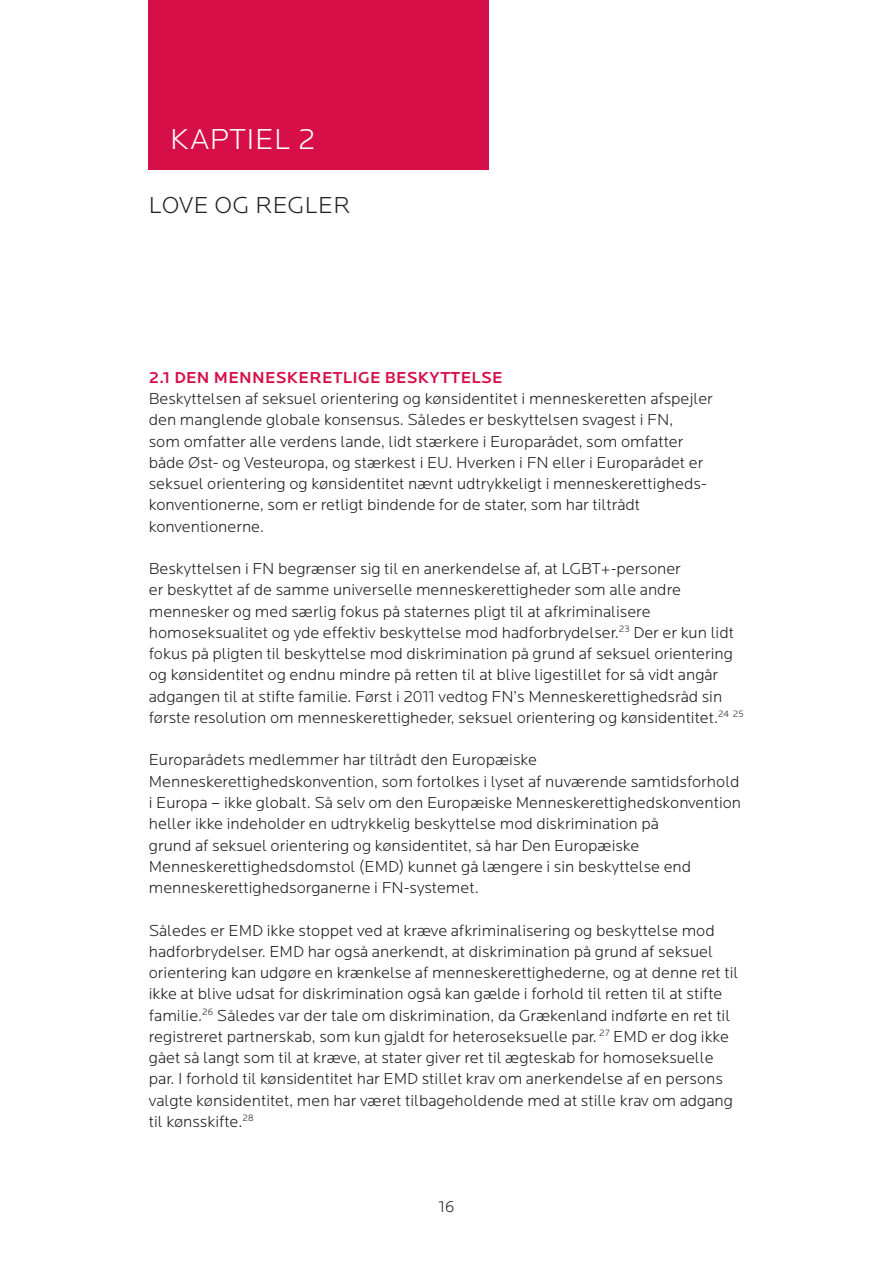
<style>
.page{position:relative;width:893px;height:1263px;background:#fff}
.page>*{position:absolute;margin:0;border:0;box-sizing:border-box;transform-origin:0 0}
.MR_1{font:300 30px "Locator";letter-spacing:.02em;color:#fff}
.MR_1_sort{font:300 24px "Locator";letter-spacing:.02em;color:#231f20}
.Brød_m_luft{font:300 16.5px/21.3px "Locator";color:#231f20}
.MR_2{font:500 16.5px "Locator";letter-spacing:.02em;color:#d60f48}
</style>
<div class="page">
<div style="left:149px;top:0;width:340px;height:170px;background:#d60f48"></div>
<h2 class="MR_1" style="left:170px;top:123px;width:147px">KAPTIEL 2</h2>
<h2 class="MR_1_sort" style="left:149px;top:192px;width:203px">LOVE OG REGLER</h2>
<h3 class="MR_2" style="left:149px;top:368px;width:355px">2.1 DEN MENNESKERETLIGE BESKYTTELSE</h3>
<p class="Brød_m_luft" style="left:149px;top:388px;width:566px">Beskyttelsen af seksuel orientering og kønsidentitet i menneskeretten afspejler den manglende globale konsensus. Således er beskyttelsen svagest i FN,<br>som omfatter alle verdens lande, lidt stærkere i Europarådet, som omfatter både Øst- og Vesteuropa, og stærkest i EU. Hverken i FN eller i Europarådet er seksuel orientering og kønsidentitet nævnt udtrykkeligt i menneskerettigheds&shy;konventionerne, som er retligt bindende for de stater, som har tiltrådt konventionerne.</p>
<p class="Brød_m_luft" style="left:149px;top:558px;width:597px">Beskyttelsen i FN begrænser sig til en anerkendelse af, at LGBT+-personer<br>er beskyttet af de samme universelle menneskerettigheder som alle andre mennesker og med særlig fokus på staternes pligt til at afkriminalisere homoseksualitet og yde effektiv beskyttelse mod hadforbrydelser.<sup>23</sup> Der er kun lidt fokus på pligten til beskyttelse mod diskrimination på grund af seksuel orientering og kønsidentitet og endnu mindre på retten til at blive ligestillet for så vidt angår adgangen til at stifte familie. Først i 2011 vedtog FN’s Menneskerettighedsråd sin første resolution om menneskerettigheder, seksuel orientering og kønsidentitet.<sup>24</sup> <sup>25</sup></p>
<p class="Brød_m_luft" style="left:149px;top:750px;width:594px">Europarådets medlemmer har tiltrådt den Europæiske Menneskerettighedskonvention, som fortolkes i lyset af nuværende samtidsforhold i Europa – ikke globalt. Så selv om den Europæiske Menneskerettighedskonvention heller ikke indeholder en udtrykkelig beskyttelse mod diskrimination på<br>grund af seksuel orientering og kønsidentitet, så har Den Europæiske Menneskerettighedsdomstol (EMD) kunnet gå længere i sin beskyttelse end menneskerettighedsorganerne i FN-systemet.</p>
<p class="Brød_m_luft" style="left:149px;top:920px;width:591px">Således er EMD ikke stoppet ved at kræve afkriminalisering og beskyttelse mod hadforbrydelser. EMD har også anerkendt, at diskrimination på grund af seksuel orientering kan udgøre en krænkelse af menneskerettighederne, og at denne ret til ikke at blive udsat for diskrimination også kan gælde i forhold til retten til at stifte familie.<sup>26</sup> Således var der tale om diskrimination, da Grækenland indførte en ret til registreret partnerskab, som kun gjaldt for heteroseksuelle par. <sup>27</sup> EMD er dog ikke gået så langt som til at kræve, at stater giver ret til ægteskab for homoseksuelle par. I forhold til kønsidentitet har EMD stillet krav om anerkendelse af en persons valgte kønsidentitet, men har været tilbageholdende med at stille krav om adgang til kønsskifte.<sup>28</sup></p>
<p class="Brød_m_luft" style="left:438px;top:1196px;width:18px">16</p>
</div>
